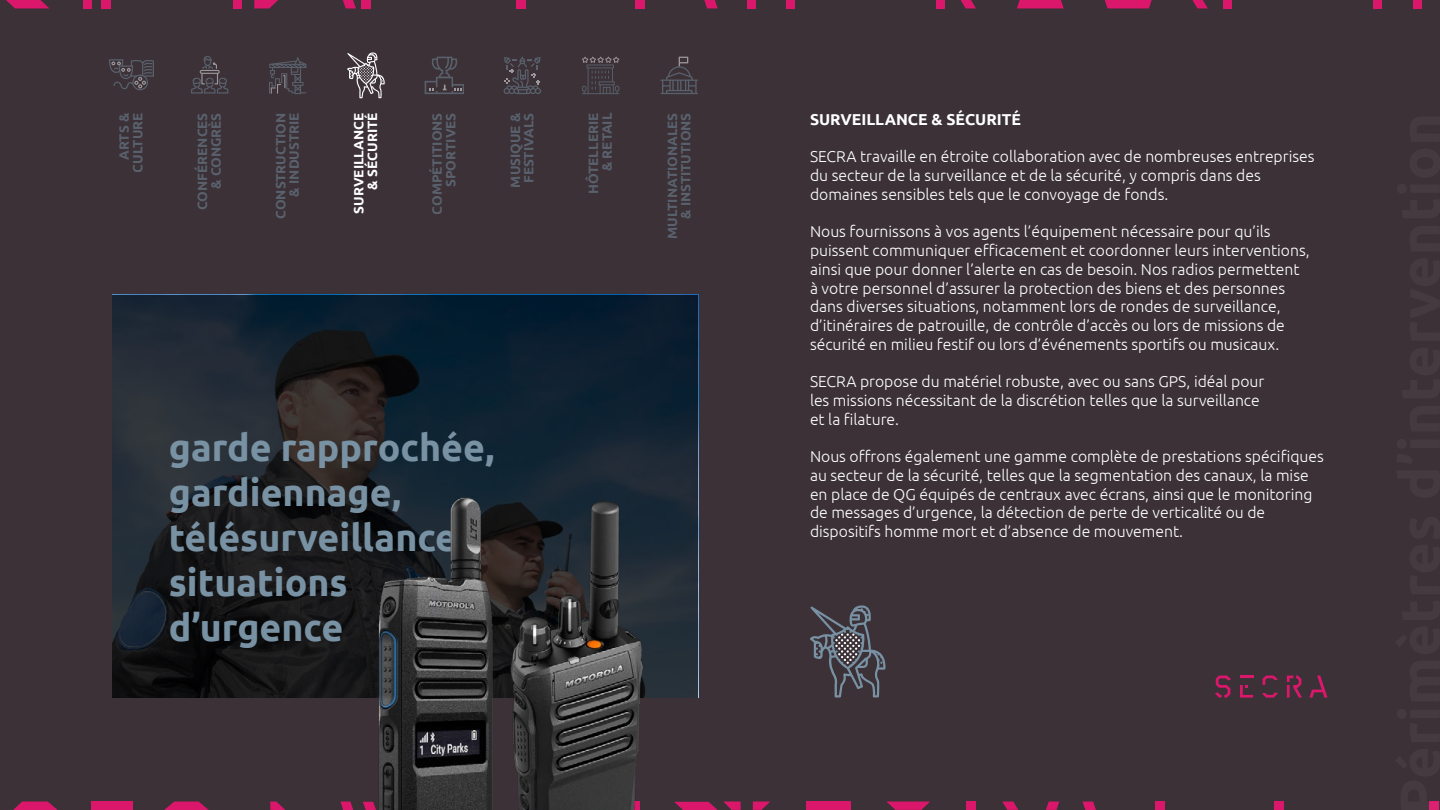
<style>
.page{position:relative;width:1440px;height:810px;background:#3b3137}
.page>*{position:absolute;margin:0;border:0;box-sizing:border-box;transform-origin:0 0}
.t1{font:700 37.5px/45px "Ubuntu";color:#7892a4}
.t2{font:300 15.75px/18.8px "Ubuntu";color:#fff}
.t3{font:700 15.75px "Ubuntu";color:#fff}
.t4{font:700 13.5px/13.5px "Ubuntu";color:#7892a4;text-align:right}
.t5{font:700 13.5px/13.5px "Ubuntu";color:#fff;text-align:right}
</style>
<div class="page">
<svg style="left:13px;top:802px;width:45px;height:8px"></svg>
<div style="left:91px;top:802px;width:41px;height:8px;background:#db176b"></div>
<svg style="left:164px;top:802px;width:45px;height:8px"></svg>
<svg style="left:674px;top:802px;width:67px;height:8px"></svg>
<svg style="left:753px;top:802px;width:17px;height:8px"></svg>
<div style="left:806px;top:802px;width:45px;height:8px;background:#db176b"></div>
<svg style="left:887px;top:802px;width:43px;height:8px"></svg>
<svg style="left:1002px;top:802px;width:16px;height:8px"></svg>
<div style="left:966px;top:802px;width:10px;height:8px;background:#db176b"></div>
<svg style="left:1046px;top:802px;width:13px;height:8px"></svg>
<div style="left:1429px;top:802px;width:10px;height:8px;background:#db176b"></div>
<div style="left:1275px;top:802px;width:9px;height:8px;background:#db176b"></div>
<div style="left:1155px;top:802px;width:10px;height:8px;background:#db176b"></div>
<svg style="left:1082px;top:802px;width:14px;height:8px"></svg>
<svg style="left:6px;top:0;width:43px;height:8px"></svg>
<div style="left:83px;top:0;width:9px;height:8px;background:#db176b"></div>
<div style="left:101px;top:0;width:9px;height:8px;background:#db176b"></div>
<svg style="left:254px;top:0;width:24px;height:8px"></svg>
<div style="left:234px;top:0;width:8px;height:8px;background:#db176b"></div>
<svg style="left:343px;top:0;width:13px;height:8px"></svg>
<div style="left:362px;top:0;width:9px;height:8px;background:#db176b"></div>
<div style="left:516px;top:0;width:9px;height:8px;background:#db176b"></div>
<div style="left:636px;top:0;width:9px;height:8px;background:#db176b"></div>
<svg style="left:704px;top:0;width:14px;height:8px"></svg>
<div style="left:747px;top:0;width:9px;height:8px;background:#db176b"></div>
<div style="left:786px;top:0;width:9px;height:8px;background:#db176b"></div>
<div style="left:937px;top:0;width:8px;height:8px;background:#db176b"></div>
<svg style="left:961px;top:0;width:15px;height:8px"></svg>
<svg style="left:1017px;top:0;width:47px;height:8px"></svg>
<div style="left:1413px;top:0;width:9px;height:8px;background:#db176b"></div>
<div style="left:1373px;top:0;width:9px;height:8px;background:#db176b"></div>
<div style="left:1223px;top:0;width:9px;height:8px;background:#db176b"></div>
<svg style="left:1192px;top:0;width:16px;height:8px"></svg>
<svg style="left:1105px;top:0;width:47px;height:8px"></svg>
<svg style="left:112px;top:295px;width:586px;height:403px;background:#17222c"></svg>
<svg style="left:425px;top:57px;width:39px;height:37px"></svg>
<svg style="left:810px;top:605px;width:75px;height:93px"></svg>
<svg style="left:504px;top:57px;width:37px;height:37px"></svg>
<svg style="left:582px;top:57px;width:37px;height:37px"></svg>
<svg style="left:661px;top:57px;width:37px;height:37px"></svg>
<svg style="left:269px;top:57px;width:37px;height:37px"></svg>
<img style="left:262px;top:496px;width:392px;height:314px">
<svg style="left:1215px;top:676px;width:16px;height:22px"></svg>
<svg style="left:1240px;top:676px;width:13px;height:2px"></svg>
<svg style="left:1240px;top:685px;width:13px;height:13px"></svg>
<svg style="left:1263px;top:676px;width:15px;height:9px"></svg>
<svg style="left:1263px;top:692px;width:15px;height:6px"></svg>
<svg style="left:1309px;top:676px;width:19px;height:22px"></svg>
<svg style="left:1287px;top:676px;width:15px;height:22px"></svg>
<svg style="left:347px;top:52px;width:38px;height:46px"></svg>
<svg style="left:109px;top:59px;width:45px;height:31px"></svg>
<svg style="left:191px;top:56px;width:37px;height:38px"></svg>
<p class="t4" style="left:117px;top:173px;width:61px;rotate:-90deg">ARTS &amp;<br>CULTURE</p>
<p class="t4" style="left:195px;top:210px;width:99px;rotate:-90deg">CONFÉRENCES &amp; CONGRÈS</p>
<p class="t4" style="left:430px;top:215px;width:103px;rotate:-90deg">COMPÉTITIONS<br>SPORTIVES</p>
<p class="t4" style="left:274px;top:219px;width:108px;rotate:-90deg">CONSTRUCTION &amp; INDUSTRIE</p>
<p class="t4" style="left:508px;top:188px;width:76px;text-align:center;rotate:-90deg">MUSIQUE &amp;<br>FESTIVALS</p>
<p class="t5" style="left:352px;top:214px;width:102px;rotate:-90deg">SURVEILLANCE &amp; SÉCURITÉ</p>
<p class="t4" style="left:587px;top:194px;width:83px;rotate:-90deg">HÔTELLERIE &amp; RETAIL</p>
<p class="t4" style="left:665px;top:239px;width:128px;rotate:-90deg">MULTINATIONALES &amp; INSTITUTIONS</p>
<h1 class="t1" style="left:169px;top:425px;width:327px">garde rapprochée, gardiennage, télésurveillance, situations d’urgence</h1>
<p class="t3" style="left:810px;top:110px;width:213px">SURVEILLANCE &amp; SÉCURITÉ</p>
<p class="t2" style="left:810px;top:147px;width:506px">SECRA travaille en étroite collaboration avec de nombreuses entreprises du secteur de la surveillance et de la sécurité, y compris dans des domaines sensibles tels que le convoyage de fonds.</p>
<p class="t2" style="left:810px;top:222px;width:501px">Nous fournissons à vos agents l’équipement nécessaire pour qu’ils puissent communiquer efficacement et coordonner leurs interventions, ainsi que pour donner l’alerte en cas de besoin. Nos radios permettent à votre personnel d’assurer la protection des biens et des personnes dans diverses situations, notamment lors de rondes de surveillance, d’itinéraires de patrouille, de contrôle d’accès ou lors de missions de sécurité en milieu festif ou lors d’événements sportifs ou musicaux.</p>
<p class="t2" style="left:810px;top:372px;width:456px">SECRA propose du matériel robuste, avec ou sans GPS, idéal pour les missions nécessitant de la discrétion telles que la surveillance et la filature.</p>
<p class="t2" style="left:810px;top:447px;width:515px">Nous offrons également une gamme complète de prestations spécifiques au secteur de la sécurité, telles que la segmentation des canaux, la mise en place de QG équipés de centraux avec écrans, ainsi que le monitoring de messages d’urgence, la détection de perte de verticalité ou de dispositifs homme mort et d’absence de mouvement.</p>
</div>
